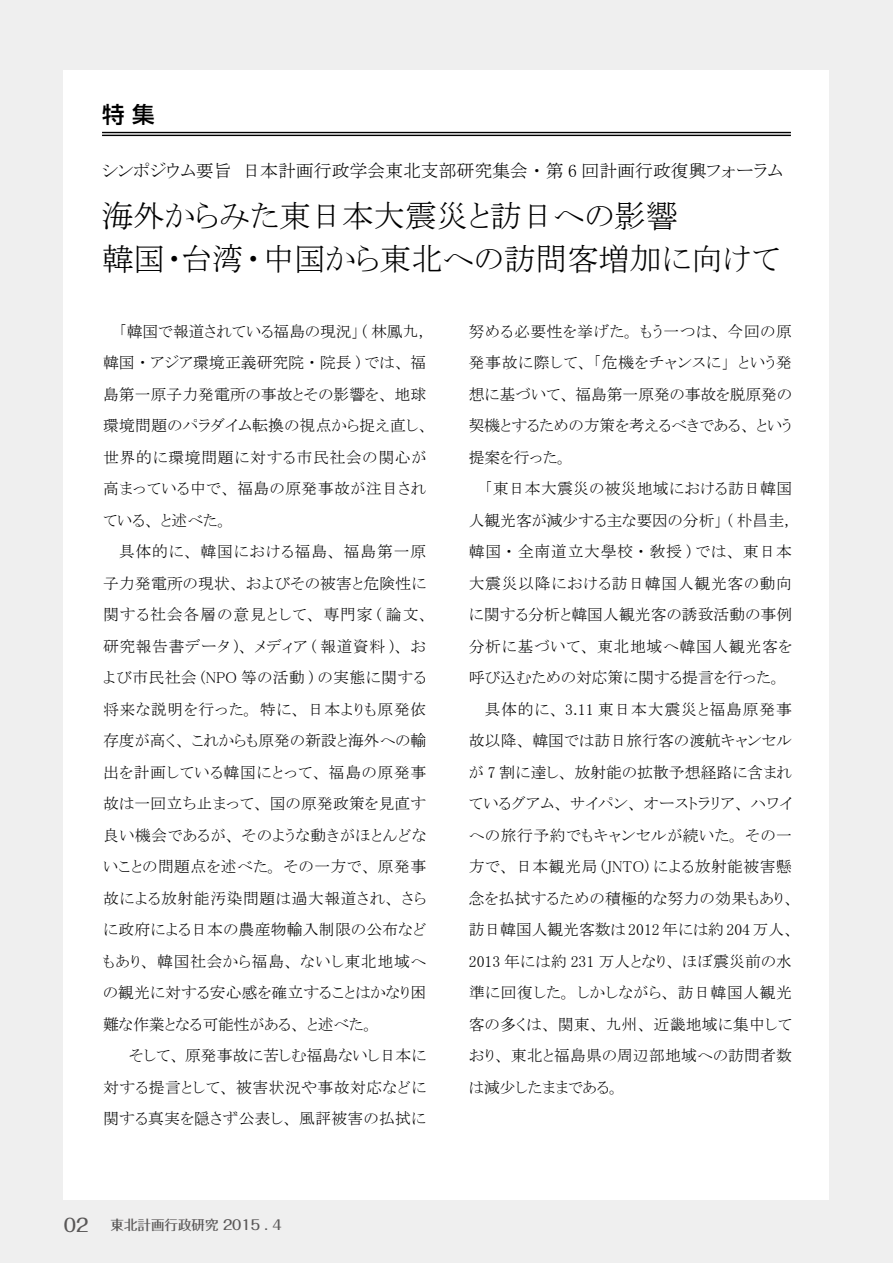
<style>
.page{position:relative;width:893px;height:1263px;background:#efefef}
.page>*{position:absolute;margin:0;border:0;box-sizing:border-box;transform-origin:0 0}
.t1{font:31.5px/42.3px "MS P Mincho";color:#000}
.t2{font:500 22.5px "Shin Go Pro";color:#000}
.t3{font:17.85px "MS P Mincho";color:#000}
.t4{font:15.75px/31.5px "MS P Mincho";letter-spacing:.02em;color:#000}
.t5{font:15.75px "MS P Mincho";color:#000}
.t6{font:15.75px "MS P Mincho";letter-spacing:.055em;color:#000}
.t7{font:15.75px "MS P Mincho";letter-spacing:.05em;color:#000}
.t8{font:15.75px "MS P Mincho";letter-spacing:.04em;color:#000}
.t9{font:15.75px "MS P Mincho";letter-spacing:.045em;color:#000}
.t10{font:500 13.5px "Folk Pro";color:#595757}
.s1{font-size:18px}
</style>
<div class="page">
<div style="left:64px;top:70px;width:765px;height:1129px;background:#fff"></div>
<hr style="left:102px;top:132px;width:689px;height:1px;background:#000">
<hr style="left:102px;top:135px;width:689px;height:1px;background:#000">
<h2 class="t2" style="left:102px;top:96px;width:54px">特集</h2>
<p class="t3" style="left:102px;top:161px;width:682px">シンポジウム要旨 日本計画行政学会東北支部研究集会・第 6 回計画行政復興フォーラム</p>
<h1 class="t1" style="left:102px;top:195px;width:680px">海外からみた東日本大震災と訪日への影響<br>韓国・台湾・中国から東北への訪問客増加に向けて</h1>
<p class="t4" style="left:103px;top:315px;width:327px;text-indent:16px">「韓国で報道されている福島の現況」 ( 林鳳九，韓国・アジア環境正義研究院・院長 ) では、福島第一原子力発電所の事故とその影響を、地球環境問題のパラダイム転換の視点から捉え直し、世界的に環境問題に対する市民社会の関心が高まっている中で、福島の原発事故が注目されている、と述べた。</p>
<p class="t4" style="left:103px;top:536px;width:327px;text-indent:16px">具体的に、韓国における福島、福島第一原子力発電所の現状、およびその被害と危険性に関する社会各層の意見として、専門家 ( 論文、研究報告書データ )、メディア ( 報道資料 )、および市民社会 (NPO 等の活動 ) の実態に関する将来な説明を行った。特に、日本よりも原発依存度が高く、これからも原発の新設と海外への輸出を計画している韓国にとって、福島の原発事故は一回立ち止まって、国の原発政策を見直す良い機会であるが、そのような動きがほとんどないことの問題点を述べた。その一方で、原発事故による放射能汚染問題は過大報道され、さらに政府による日本の農産物輸入制限の公布などもあり、韓国社会から福島、ないし東北地域への観光に対する安心感を確立することはかなり困難な作業となる可能性がある、と述べた。</p>
<p class="t4" style="left:103px;top:1040px;width:325px;text-align:justify;text-indent:16px">　そして、原発事故に苦しむ福島ないし日本に対する提言として、被害状況や事故対応などに関する真実を隠さず公表し、風評被害の払拭に</p>
<p class="t10" style="left:64px;top:1214px;width:219px"><span class="s1">02</span> 東北計画行政研究 2015 . 4</p>
<p class="t4" style="left:469px;top:315px;width:325px;text-align:justify">努める必要性を挙げた。もう一つは、今回の原発事故に際して、「危機をチャンスに」という発想に基づいて、福島第一原発の事故を脱原発の契機とするための方策を考えるべきである、という提案を行った。</p>
<p class="t4" style="left:485px;top:473px;width:309px">「東日本大震災の被災地域における訪日韓国</p>
<p class="t5" style="left:469px;top:512px;width:327px">人観光客が減少する主な要因の分析」 ( 朴昌圭，</p>
<p class="t6" style="left:469px;top:544px;width:325px">韓国・全南道立大學校・敎授 ) では、東日本</p>
<p class="t7" style="left:469px;top:575px;width:325px">大震災以降における訪日韓国人観光客の動向</p>
<p class="t4" style="left:469px;top:599px;width:325px">に関する分析と韓国人観光客の誘致活動の事例</p>
<p class="t7" style="left:469px;top:638px;width:325px">分析に基づいて、東北地域へ韓国人観光客を</p>
<p class="t5" style="left:469px;top:670px;width:314px">呼び込むための対応策に関する提言を行った。</p>
<p class="t6" style="left:485px;top:701px;width:309px">具体的に、 3.11 東日本大震災と福島原発事</p>
<p class="t4" style="left:469px;top:725px;width:325px">故以降、韓国では訪日旅行客の渡航キャンセル</p>
<p class="t4" style="left:469px;top:756px;width:325px">が 7 割に達し、放射能の拡散予想経路に含まれ</p>
<p class="t4" style="left:469px;top:788px;width:325px">ているグアム、サイパン、オーストラリア、ハワイ</p>
<p class="t8" style="left:469px;top:827px;width:325px">への旅行予約でもキャンセルが続いた。その一</p>
<p class="t4" style="left:469px;top:851px;width:325px">方で、日本観光局 (JNTO) による放射能被害懸</p>
<p class="t4" style="left:469px;top:882px;width:327px">念を払拭するための積極的な努力の効果もあり、</p>
<p class="t5" style="left:469px;top:922px;width:327px">訪日韓国人観光客数は 2012 年には約 204 万人、</p>
<p class="t4" style="left:469px;top:945px;width:325px">2013 年には約 231 万人となり、ほぼ震災前の水</p>
<p class="t9" style="left:469px;top:985px;width:325px">準に回復した。しかしながら、訪日韓国人観光</p>
<p class="t4" style="left:469px;top:1008px;width:325px">客の多くは、関東、九州、近畿地域に集中して</p>
<p class="t4" style="left:469px;top:1040px;width:325px">おり、東北と福島県の周辺部地域への訪問者数</p>
<p class="t5" style="left:469px;top:1079px;width:152px">は減少したままである。</p>
</div>
